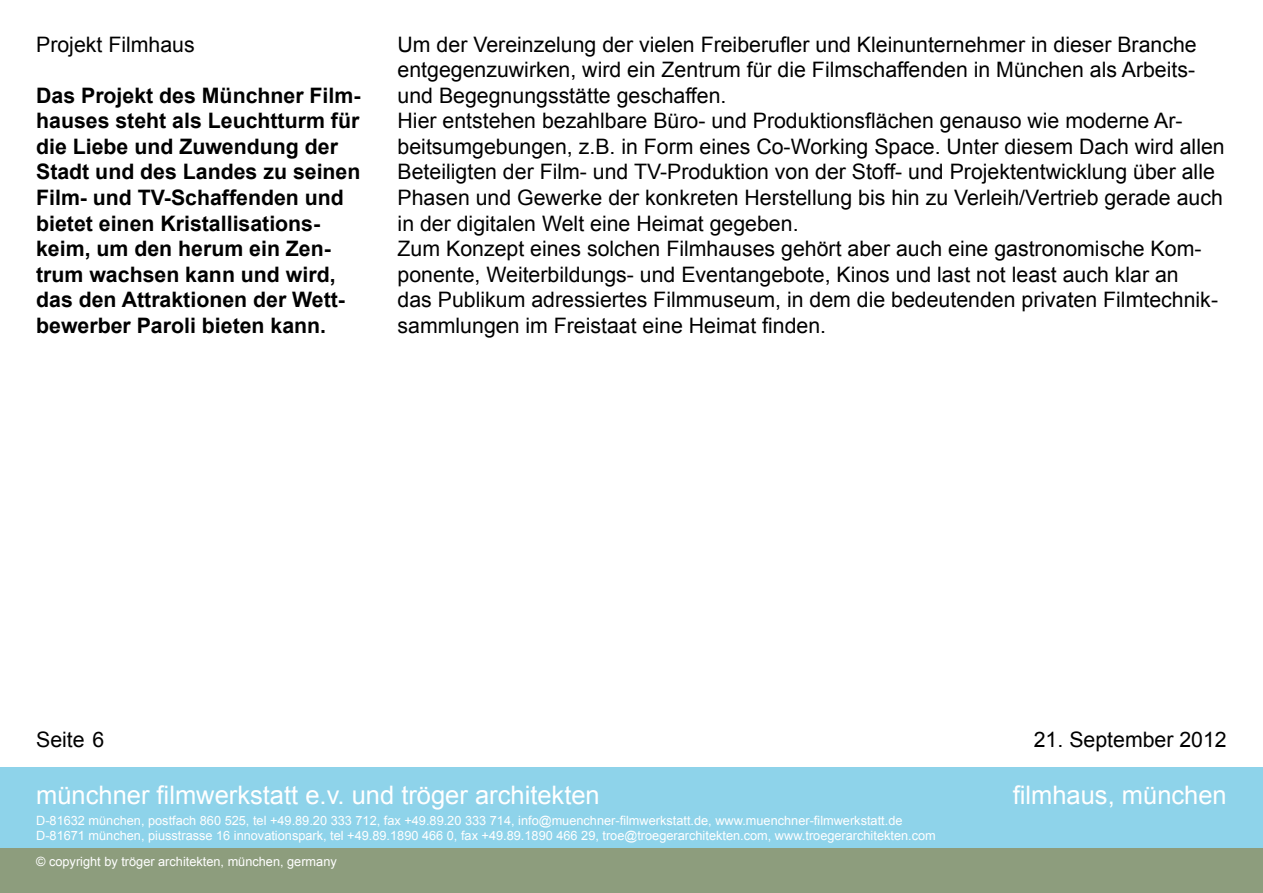
<style>
.page{position:relative;width:1263px;height:893px;background:#fff}
.page>*{position:absolute;margin:0;border:0;box-sizing:border-box;transform-origin:0 0}
.t1{font:25.5px "Arial";color:#fff}
.t2{font:21.3px/25.5px "Arial";color:#000}
.t3{font:700 21.3px/25.5px "Arial";color:#000}
.t4{font:12.75px/15.3px "Arial";color:#fff}
</style>
<div class="page">
<div style="left:0;top:767px;width:1263px;height:81px;background:#8ed3ea"></div>
<div style="left:0;top:848px;width:1263px;height:45px;background:#8d9d7d"></div>
<p class="t2" style="left:36px;top:32px;width:160px">Projekt Filmhaus</p>
<p class="t3" style="left:36px;top:83px;width:326px">Das Projekt des Münchner Film&shy;hauses steht als Leuchtturm für die Liebe und Zuwendung der<br>Stadt und des Landes zu seinen<br>Film- und TV-Schaffenden und bietet einen Kristallisations&shy;keim, um den herum ein Zen&shy;trum wachsen kann und wird, das den Attraktionen der Wett&shy;bewerber Paroli bieten kann.</p>
<p class="t2" style="left:398px;top:32px;width:829px">Um der Vereinzelung der vielen Freiberufler und Kleinunternehmer in dieser Branche entgegenzuwirken, wird ein Zentrum für die Filmschaffenden in München als Arbeits&shy;und Begegnungsstätte geschaffen.<br>Hier entstehen bezahlbare Büro- und Produktionsflächen genauso wie moderne Ar&shy;beitsumgebungen, z.B. in Form eines Co-Working Space. Unter diesem Dach wird allen Beteiligten der Film- und TV-Produktion von der Stoff- und Projektentwicklung über alle Phasen und Gewerke der konkreten Herstellung bis hin zu Verleih/Vertrieb gerade auch in der digitalen Welt eine Heimat gegeben.<br>Zum Konzept eines solchen Filmhauses gehört aber auch eine gastronomische Kom&shy;ponente, Weiterbildungs- und Eventangebote, Kinos und last not least auch klar an<br>das Publikum adressiertes Filmmuseum, in dem die bedeutenden privaten Filmtechnik&shy;sammlungen im Freistaat eine Heimat finden.</p>
<p class="t2" style="left:36px;top:727px;width:70px">Seite 6</p>
<p class="t1" style="left:36px;top:778px;width:565px">münchner filmwerkstatt e.v. und tröger architekten</p>
<p class="t4" style="left:36px;top:812px;width:901px">D-81632 münchen, postfach 860 525, tel +49.89.20 333 712, fax +49.89.20 333 714, info@muenchner-filmwerkstatt.de, www.muenchner-filmwerkstatt.de<br>D-81671 münchen, piusstrasse 16 innovationspark, tel +49.89.1890 466 0, fax +49.89.1890 466 29, troe@troegerarchitekten.com, www.troegerarchitekten.com</p>
<p class="t4" style="left:36px;top:854px;width:302px">© copyright by tröger architekten, münchen, germany</p>
<p class="t2" style="left:1034px;top:727px;width:194px">21. September 2012</p>
<p class="t1" style="left:1013px;top:778px;width:215px">filmhaus, münchen</p>
</div>
